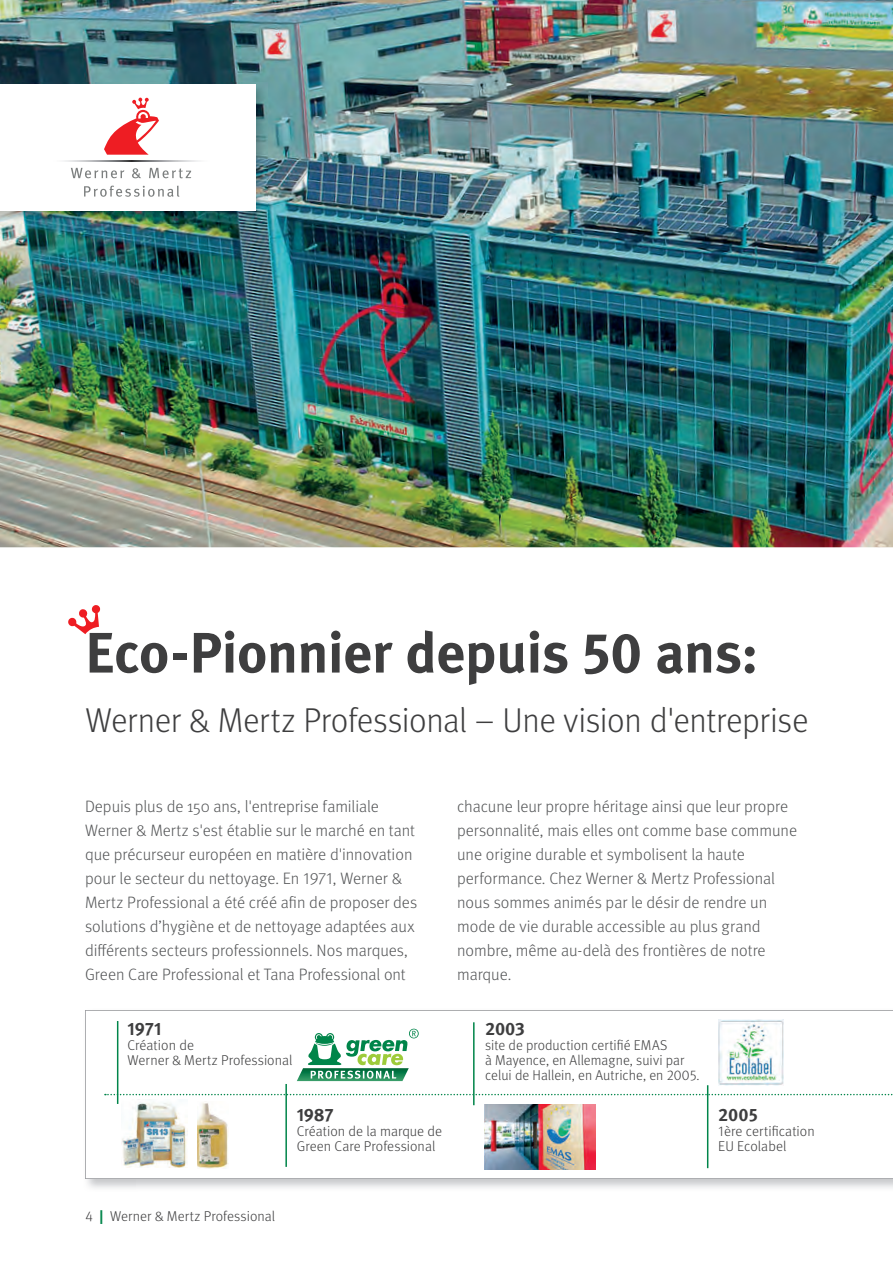
<style>
.page{position:relative;width:893px;height:1263px;background:#fff}
.page>*{position:absolute;margin:0;border:0;box-sizing:border-box;transform-origin:0 0}
.t1{font:700 57px "Meta Pro";letter-spacing:-.015em;color:#3e3e3f}
.t2{font:300 34.5px "Meta Pro";letter-spacing:-.01em;color:#3e3e3f}
.t3{font:700 18px "Meta Pro";letter-spacing:-.015em;color:#3e3e3f}
.t4{font:300 16.5px/24px "Meta Pro";color:#545557}
.t5{font:300 14.25px/15px "Meta Pro";letter-spacing:.005em;color:#3e3e3f}
.s1{font-weight:700;color:#00854a}
</style>
<div class="page">
<img style="left:0;top:0;width:893px;height:547px">
<img style="left:0;top:82px;width:268px;height:141px">
<div style="left:0;top:84px;width:255px;height:126px;background:#fff"></div>
<svg style="left:85px;top:1010px;width:808px;height:169px"></svg>
<svg style="left:68px;top:605px;width:32px;height:29px"></svg>
<img style="left:64px;top:160px;width:135px;height:1px">
<svg style="left:104px;top:98px;width:55px;height:57px"></svg>
<svg style="left:84px;top:186px;width:95px;height:11px"></svg>
<svg style="left:71px;top:168px;width:120px;height:10px"></svg>
<hr style="left:285px;top:1084px;width:2px;height:83px;background:#00854a">
<hr style="left:473px;top:1022px;width:2px;height:83px;background:#00854a">
<hr style="left:117px;top:1021px;width:1px;height:83px;background:#00854a">
<img style="left:485px;top:1104px;width:110px;height:65px">
<svg style="left:297px;top:1029px;width:122px;height:52px"></svg>
<img style="left:122px;top:1100px;width:65px;height:67px">
<img style="left:197px;top:1101px;width:32px;height:67px">
<svg style="left:105px;top:1094px;width:788px;height:1px"></svg>
<hr style="left:707px;top:1085px;width:1px;height:83px;background:#00854a">
<img style="left:718px;top:1019px;width:66px;height:66px">
<h1 class="t1" style="left:85px;top:632px;width:674px">Eco-Pionnier depuis 50 ans:</h1>
<h2 class="t2" style="left:85px;top:707px;width:725px">Werner &amp; Mertz Professional – Une vision d'entreprise</h2>
<p class="t4" style="left:85px;top:796px;width:334px">Depuis plus de 150 ans, l'entreprise familiale Werner &amp; Mertz s'est établie sur le marché en tant que précurseur européen en matière d'innovation pour le secteur du nettoyage. En 1971, Werner &amp; Mertz Professional a été créé afin de proposer des solutions d’hygiène et de nettoyage adaptées aux différents secteurs professionnels. Nos marques, Green Care Professional et Tana Professional ont</p>
<p class="t4" style="left:457px;top:796px;width:341px">chacune leur propre héritage ainsi que leur propre personnalité, mais elles ont comme base commune une origine durable et symbolisent la haute performance. Chez Werner &amp; Mertz Professional nous sommes animés par le désir de rendre un mode de vie durable accessible au plus grand nombre, même au-delà des frontières de notre marque.</p>
<p class="t3" style="left:128px;top:1022px;width:36px">1971</p>
<p class="t5" style="left:128px;top:1039px;width:166px">Création de<br>Werner &amp; Mertz Professional</p>
<p class="t3" style="left:297px;top:1108px;width:39px">1987</p>
<p class="t5" style="left:297px;top:1125px;width:147px">Création de la marque de<br>Green Care Professional</p>
<p class="t5" style="left:85px;top:1210px;width:192px">4 <span class="s1">|</span> Werner &amp; Mertz Professional</p>
<p class="t3" style="left:485px;top:1022px;width:41px">2003</p>
<p class="t5" style="left:485px;top:1039px;width:216px">site de production certifié EMAS<br>à Mayence, en Allemagne, suivi par celui de Hallein, en Autriche, en 2005.</p>
<p class="t3" style="left:718px;top:1108px;width:42px">2005</p>
<p class="t5" style="left:718px;top:1125px;width:98px">1ère certification<br>EU Ecolabel</p>
</div>
